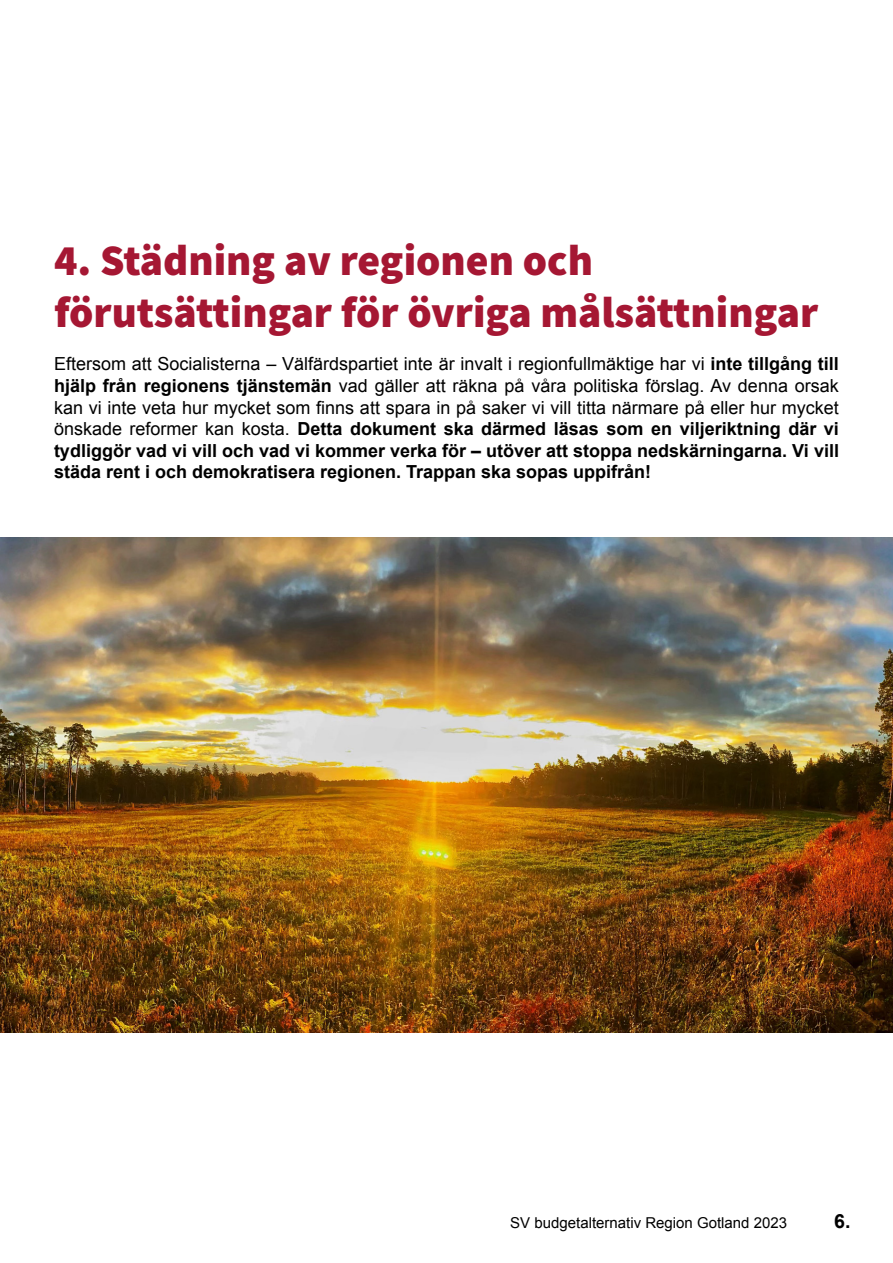
<style>
.page{position:relative;width:893px;height:1263px;background:#fff}
.page>*{position:absolute;margin:0;border:0;box-sizing:border-box;transform-origin:0 0}
.t1{font:900 43.5px/52.2px "Source Sans Pro";color:#a51733}
.t2{font:700 19.5px "Arial";color:#000}
.t3{font:18px/21.6px "Arial";color:#000;text-align:justify}
.t4{font:15px "Arial";color:#000}
.s1{font-weight:700}
</style>
<div class="page">
<img style="left:0;top:537px;width:893px;height:496px">
<h1 class="t1" style="left:54px;top:234px;width:766px">4. Städning av regionen och förutsättingar för övriga målsättningar</h1>
<p class="t3" style="left:54px;top:353px;width:786px">Eftersom att Socialisterna – Välfärdspartiet inte är invalt i regionfullmäktige har vi <span class="s1">inte tillgång till hjälp från regionens tjänstemän</span> vad gäller att räkna på våra politiska förslag. Av denna orsak kan vi inte veta hur mycket som finns att spara in på saker vi vill titta närmare på eller hur mycket önskade reformer kan kosta. <span class="s1">Detta dokument ska därmed läsas som en viljeriktning där vi tydliggör vad vi vill och vad vi kommer verka för – utöver att stoppa nedskärningarna. Vi vill städa rent i och demokratisera regionen. Trappan ska sopas uppifrån!</span></p>
<p class="t4" style="left:510px;top:1212px;width:278px">SV budgetalternativ Region Gotland 2023</p>
<p class="t2" style="left:834px;top:1208px;width:18px">6.</p>
</div>
